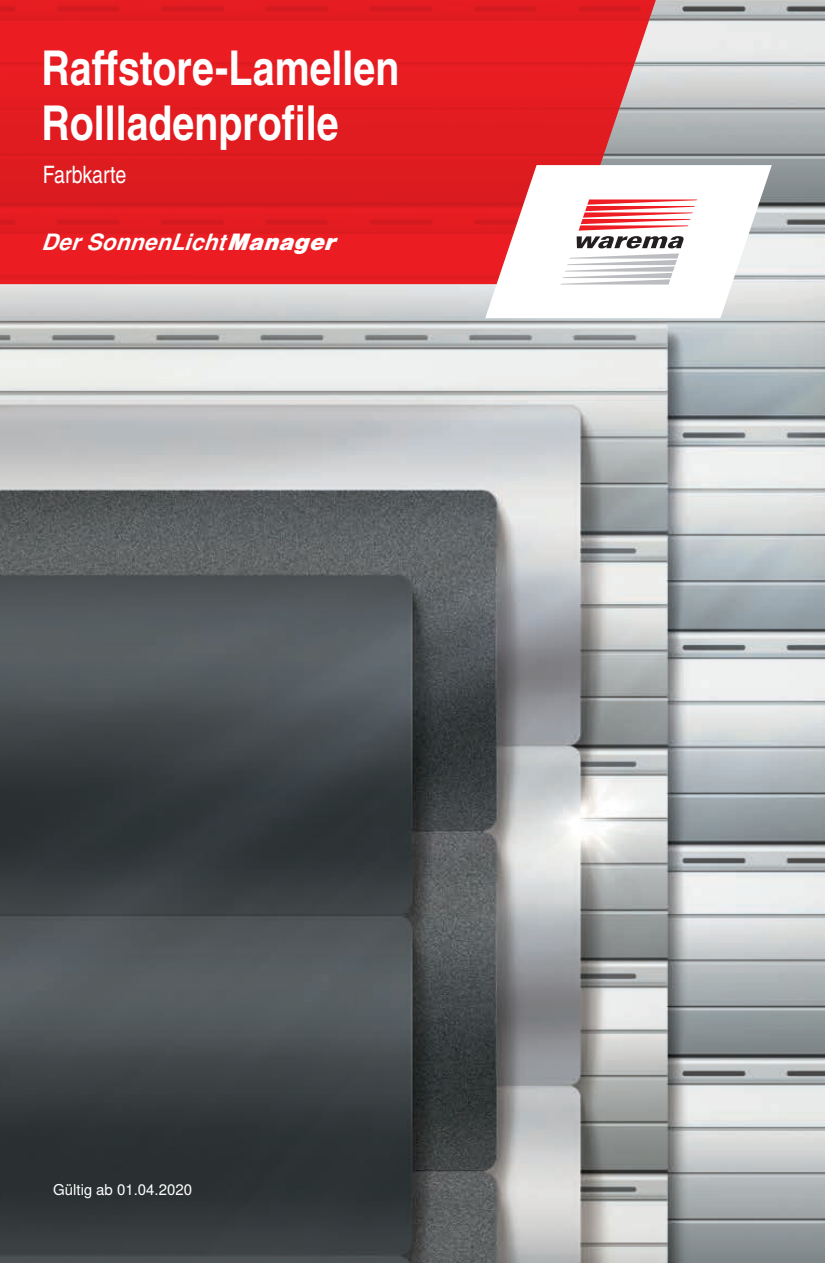
<style>
.page{position:relative;width:825px;height:1263px;background:#fff}
.page>*{position:absolute;margin:0;border:0;box-sizing:border-box;transform-origin:0 0}
.t1{font:700 48px/54px "Warema Nimbus Cnd";color:#fff}
.t2{font:24px "Warema Nimbus Cnd";color:#fff}
.t3{font:italic 700 22.5px "Warema Nimbus";letter-spacing:.01em;color:#fff}
.t4{font:15px "Nimbus San LOT";color:#fff}
.s1{font-weight:900}
</style>
<div class="page">
<img style="left:0;top:0;width:825px;height:1263px">
<svg style="left:0;top:0;width:660px;height:284px;background:#e22126"></svg>
<svg style="left:485px;top:165px;width:287px;height:153px"></svg>
<svg style="left:560px;top:199px;width:137px;height:86px"></svg>
<p class="t1" style="left:42px;top:42px;width:359px">Raffstore-Lamellen<br>Rollladenprofile</p>
<p class="t2" style="left:43px;top:160px;width:85px">Farbkarte</p>
<p class="t3" style="left:41px;top:229px;width:300px">Der SonnenLicht<span class="s1">Manager</span></p>
<p class="t4" style="left:53px;top:1181px;width:140px">Gültig ab 01.04.2020</p>
</div>
